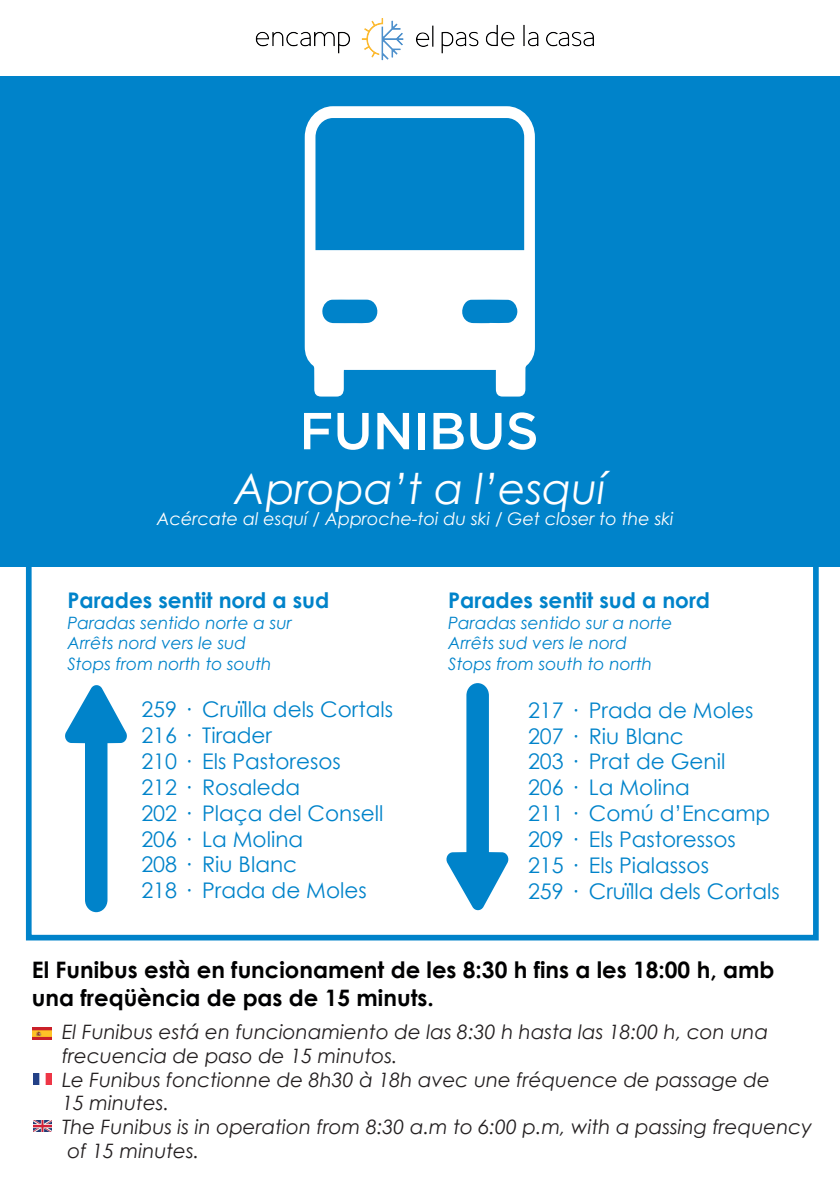
<style>
.page{position:relative;width:840px;height:1191px;background:#fff}
.page>*{position:absolute;margin:0;border:0;box-sizing:border-box;transform-origin:0 0}
.t1{font:italic 42.4px "Century Gothic";color:#fff}
.t2{font:700 22.6px/27.2px "Century Gothic";color:#000001}
.t3{font:21.6px/25.8px "Century Gothic";color:#0083ca}
.t4{font:700 21.6px "Century Gothic";color:#0083ca}
.t5{font:italic 19.8px/23.8px "Century Gothic";color:#231f20}
.t6{font:italic 17.4px "Century Gothic";color:#fff}
.t7{font:italic 17px/20.4px "Century Gothic";color:#0083ca}
</style>
<div class="page">
<div style="left:0;top:76px;width:839px;height:491px;background:#0083ca"></div>
<svg style="left:65px;top:685px;width:62px;height:227px"></svg>
<svg style="left:446px;top:683px;width:63px;height:228px"></svg>
<div style="left:26px;top:542px;width:792px;height:398px;border:6px solid #0083ca"></div>
<img style="left:255px;top:18px;width:339px;height:43px">
<svg style="left:433px;top:413px;width:30px;height:36px"></svg>
<svg style="left:470px;top:413px;width:31px;height:37px"></svg>
<svg style="left:508px;top:412px;width:27px;height:38px"></svg>
<svg style="left:304px;top:413px;width:27px;height:36px"></svg>
<svg style="left:337px;top:413px;width:31px;height:37px"></svg>
<svg style="left:377px;top:413px;width:32px;height:36px"></svg>
<div style="left:418px;top:413px;width:7px;height:36px;background:#fff"></div>
<svg style="left:304px;top:106px;width:230px;height:290px"></svg>
<img style="left:33px;top:1028px;width:18px;height:11px">
<img style="left:33px;top:1073px;width:18px;height:11px">
<img style="left:33px;top:1121px;width:18px;height:11px">
<h1 class="t1" style="left:234px;top:459px;width:373px">Apropa’t a l’esquí</h1>
<p class="t6" style="left:157px;top:507px;width:518px">Acércate al esquí / Approche-toi du ski / Get closer to the ski</p>
<p class="t4" style="left:67px;top:584px;width:263px">Parades sentit nord a sud</p>
<p class="t7" style="left:67px;top:612px;width:226px">Paradas sentido norte a sur<br>Arrêts nord vers le sud<br>Stops from north to south</p>
<p class="t3" style="left:141px;top:696px;width:253px">259 · Cruïlla dels Cortals<br>216 · Tirader<br>210 · Els Pastoresos<br>212 · Rosaleda<br>202 · Plaça del Consell<br>206 · La Molina<br>208 · Riu Blanc<br>218 · Prada de Moles</p>
<p class="t3" style="left:527px;top:696px;width:253px">217 · Prada de Moles<br>207 · Riu Blanc<br>203 · Prat de Genil<br>206 · La Molina<br>211 · Comú d’Encamp<br>209 · Els Pastoressos<br>215 · Els Pialassos<br>259 · Cruïlla dels Cortals</p>
<p class="t4" style="left:448px;top:584px;width:263px">Parades sentit sud a nord</p>
<p class="t7" style="left:448px;top:612px;width:226px">Paradas sentido sur a norte<br>Arrêts sud vers le nord<br>Stops from south to north</p>
<p class="t2" style="left:32px;top:955px;width:743px">El Funibus està en funcionament de les 8:30 h fins a les 18:00 h, amb una freqüència de pas de 15 minuts.</p>
<p class="t5" style="left:62px;top:1019px;width:751px">El Funibus está en funcionamiento de las 8:30 h hasta las 18:00 h, con una frecuencia de paso de 15 minutos.<br>Le Funibus fonctionne de 8h30 à 18h avec une fréquence de passage de<br>15 minutes.<br>The Funibus is in operation from 8:30 a.m to 6:00 p.m, with a passing frequency of 15 minutes.</p>
</div>
